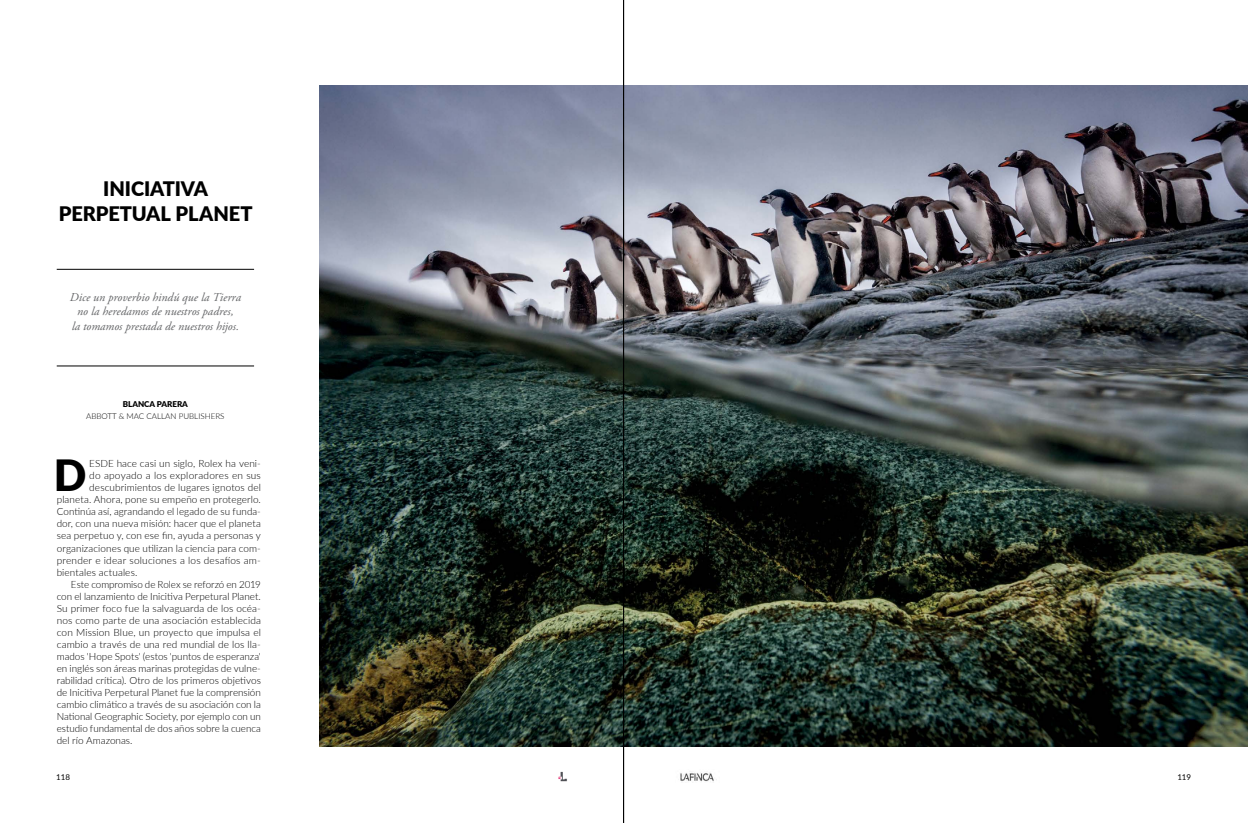
<style>
.page{position:relative;width:1248px;height:823px;background:#fff}
.page>*{position:absolute;margin:0;border:0;box-sizing:border-box;transform-origin:0 0}
.t1{font:900 42.9px "Lato";color:#000}
.t2{font:900 20px/25px "Lato";letter-spacing:-.005em;color:#000;text-align:center}
.t3{font:italic 12px/14.4px "Adobe Garamond Pro";color:#636466;text-align:center}
.t4{font:300 10px "Lato";letter-spacing:.005em;color:#000}
.t5{font:300 8px "Lato";color:#000}
.t6{font:900 8px "Lato";color:#000}
.t7{font:8px "Lato";color:#000}
</style>
<div class="page">
<img style="left:680px;top:771px;width:37px;height:10px">
<svg style="left:558px;top:771px;width:9px;height:9px"></svg>
<img style="left:319px;top:86px;width:928px;height:660px">
<hr style="left:57px;top:269px;width:197px;height:1px;background:#000">
<hr style="left:57px;top:365px;width:197px;height:1px;background:#000">
<hr style="left:623px;top:0;width:1px;height:822px;background:#000">
<h2 class="t2" style="left:59px;top:175px;width:195px">INICIATIVA<br>PERPETUAL PLANET</h2>
<p class="t3" style="left:70px;top:290px;width:173px">Dice un proverbio hindú que la Tierra no la heredamos de nuestros padres,<br>la tomamos prestada de nuestros hijos.</p>
<p class="t6" style="left:123px;top:398px;width:67px">BLANCA PARERA</p>
<p class="t5" style="left:86px;top:410px;width:140px">ABBOTT &amp; MAC CALLAN PUBLISHERS</p>
<h1 class="t1" style="left:54px;top:443px;width:34px">D</h1>
<p class="t4" style="left:89px;top:456px;width:173px">ESDE hace casi un siglo, Rolex ha veni-</p>
<p class="t4" style="left:89px;top:468px;width:173px">do apoyado a los exploradores en sus</p>
<p class="t4" style="left:89px;top:480px;width:173px">descubrimientos de lugares ignotos del</p>
<p class="t4" style="left:57px;top:492px;width:206px">planeta. Ahora, pone su empeño en protegerlo.</p>
<p class="t4" style="left:57px;top:504px;width:206px">Continúa así, agrandando el legado de su funda-</p>
<p class="t4" style="left:57px;top:516px;width:206px">dor, con una nueva misión: hacer que el planeta</p>
<p class="t4" style="left:57px;top:528px;width:206px">sea perpetuo y, con ese fin, ayuda a personas y</p>
<p class="t4" style="left:57px;top:540px;width:206px">organizaciones que utilizan la ciencia para com-</p>
<p class="t4" style="left:57px;top:552px;width:206px">prender e idear soluciones a los desafíos am-</p>
<p class="t4" style="left:57px;top:564px;width:82px">bientales actuales.</p>
<p class="t4" style="left:71px;top:576px;width:191px">Este compromiso de Rolex se reforzó en 2019</p>
<p class="t4" style="left:57px;top:588px;width:206px">con el lanzamiento de Inicitiva Perpetural Planet.</p>
<p class="t4" style="left:57px;top:600px;width:206px">Su primer foco fue la salvaguarda de los océa-</p>
<p class="t4" style="left:57px;top:612px;width:206px">nos como parte de una asociación establecida</p>
<p class="t4" style="left:57px;top:624px;width:206px">con Mission Blue, un proyecto que impulsa el</p>
<p class="t4" style="left:57px;top:636px;width:206px">cambio a través de una red mundial de los lla-</p>
<p class="t4" style="left:57px;top:648px;width:206px">mados 'Hope Spots' (estos 'puntos de esperanza'</p>
<p class="t4" style="left:57px;top:660px;width:206px">en inglés son áreas marinas protegidas de vulne-</p>
<p class="t4" style="left:57px;top:672px;width:206px">rabilidad crítica). Otro de los primeros objetivos</p>
<p class="t4" style="left:57px;top:684px;width:206px">de Inicitiva Perpetural Planet fue la comprensión</p>
<p class="t4" style="left:57px;top:696px;width:206px">cambio climático a través de su asociación con la</p>
<p class="t4" style="left:57px;top:708px;width:206px">National Geographic Society, por ejemplo con un</p>
<p class="t4" style="left:57px;top:720px;width:206px">estudio fundamental de dos años sobre la cuenca</p>
<p class="t4" style="left:57px;top:732px;width:77px">del río Amazonas.</p>
<p class="t7" style="left:56px;top:770px;width:15px">118</p>
<p class="t7" style="left:1177px;top:770px;width:15px">119</p>
</div>
